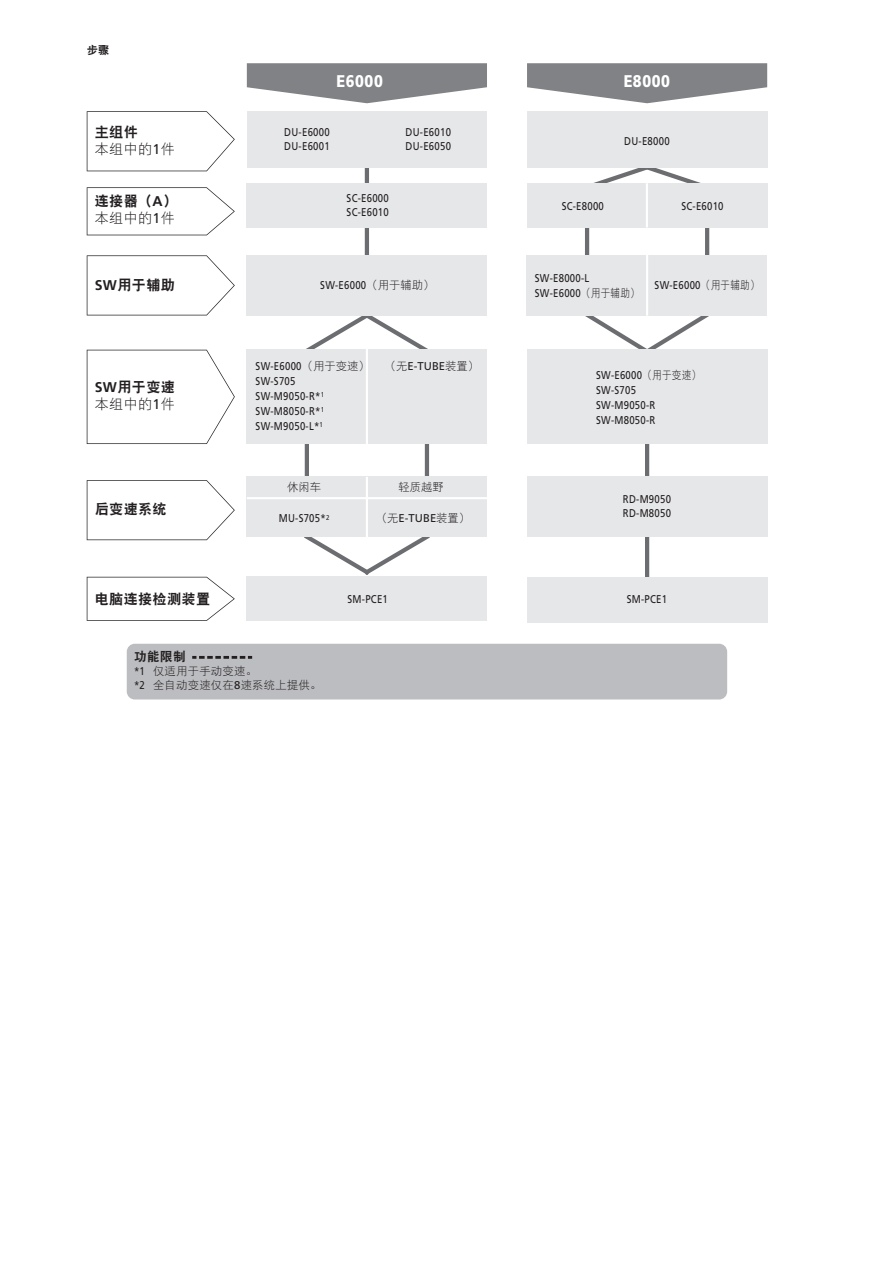
<style>
.page{position:relative;width:893px;height:1263px;background:#fff}
.page>*{position:absolute;margin:0;border:0;box-sizing:border-box;transform-origin:0 0}
.t1{font:900 16.95px "Frutiger LT Pro";letter-spacing:.045em;color:#fff;scale:.85 1}
.t2{font:14.1px "DFP Hei W9";letter-spacing:.025em;color:#231f20}
.t3{font:14.1px "DFP Hei W3";letter-spacing:.025em;color:#231f20}
.t4{font:12.75px "DFP Hei W9";color:#231f20}
.t5{font:11.25px/15px "Frutiger LT Pro";letter-spacing:.025em;color:#231f20;scale:.85 1}
.t6{font:11.25px/14.4px "DFP Hei W3";letter-spacing:.025em;color:#231f20}
.t7{font:11.25px "Frutiger LT Pro";letter-spacing:.025em;color:#231f20}
.t8{font:11.25px "DFP Hei W9";color:#231f20}
.s1{font-family:"Frutiger LT Pro"}
.s2{font-family:"Frutiger LT Pro";font-weight:700}
.s3{font-family:"DFP Hei W3"}
</style>
<div class="page">
<hr style="left:365px;top:161px;width:4px;height:108px;background:#6c6d70">
<svg style="left:301px;top:315px;width:132px;height:35px"></svg>
<svg style="left:301px;top:537px;width:132px;height:40px"></svg>
<svg style="left:581px;top:316px;width:132px;height:34px"></svg>
<hr style="left:305px;top:413px;width:4px;height:64px;background:#6c6d70">
<hr style="left:425px;top:413px;width:4px;height:64px;background:#6c6d70">
<div style="left:247px;top:111px;width:240px;height:56px;background:#e6e7e9"></div>
<div style="left:247px;top:183px;width:240px;height:44px;background:#e6e7e9"></div>
<div style="left:247px;top:255px;width:240px;height:60px;background:#e6e7e9"></div>
<svg style="left:87px;top:111px;width:148px;height:60px"></svg>
<svg style="left:87px;top:480px;width:148px;height:60px"></svg>
<svg style="left:247px;top:63px;width:240px;height:40px"></svg>
<div style="left:247px;top:477px;width:240px;height:60px;background:#e6e7e9"></div>
<svg style="left:87px;top:577px;width:148px;height:44px"></svg>
<div style="left:247px;top:577px;width:240px;height:44px;background:#e6e7e9"></div>
<svg style="left:87px;top:187px;width:148px;height:48px"></svg>
<svg style="left:87px;top:255px;width:148px;height:60px"></svg>
<div style="left:247px;top:350px;width:240px;height:94px;background:#e6e7e9"></div>
<svg style="left:87px;top:350px;width:148px;height:94px"></svg>
<div style="left:127px;top:644px;width:600px;height:55px;background:#bcbdc0;border-radius:8px"></div>
<svg style="left:194px;top:656px;width:57px;height:3px"></svg>
<hr style="left:366px;top:348px;width:2px;height:96px;background:#fff">
<hr style="left:366px;top:477px;width:2px;height:60px;background:#fff">
<hr style="left:247px;top:497px;width:240px;height:2px;background:#fff">
<svg style="left:582px;top:167px;width:130px;height:16px"></svg>
<hr style="left:585px;top:227px;width:4px;height:36px;background:#6c6d70">
<hr style="left:705px;top:227px;width:4px;height:36px;background:#6c6d70">
<hr style="left:645px;top:351px;width:4px;height:265px;background:#6c6d70">
<div style="left:527px;top:350px;width:240px;height:94px;background:#e6e7e9"></div>
<div style="left:527px;top:477px;width:240px;height:60px;background:#e6e7e9"></div>
<div style="left:527px;top:111px;width:240px;height:56px;background:#e6e7e9"></div>
<svg style="left:527px;top:63px;width:240px;height:40px"></svg>
<div style="left:527px;top:183px;width:240px;height:44px;background:#e6e7e9"></div>
<div style="left:527px;top:577px;width:240px;height:45px;background:#e6e7e9"></div>
<div style="left:527px;top:256px;width:240px;height:60px;background:#e6e7e9"></div>
<hr style="left:646px;top:183px;width:2px;height:44px;background:#fff">
<hr style="left:646px;top:254px;width:2px;height:62px;background:#fff">
<p class="t8" style="left:87px;top:44px;width:24px">步骤</p>
<p class="t2" style="left:95px;top:125px;width:45px">主组件</p>
<p class="t3" style="left:95px;top:142px;width:82px">本组中的<span class="s1">1</span>件</p>
<p class="t2" style="left:95px;top:194px;width:84px">连接器（<span class="s2">A</span>）</p>
<p class="t3" style="left:95px;top:211px;width:82px">本组中的<span class="s1">1</span>件</p>
<p class="t2" style="left:95px;top:278px;width:82px"><span class="s2">SW</span>用于辅助</p>
<p class="t2" style="left:95px;top:380px;width:82px"><span class="s2">SW</span>用于变速</p>
<p class="t3" style="left:95px;top:396px;width:82px">本组中的<span class="s1">1</span>件</p>
<p class="t2" style="left:95px;top:502px;width:74px">后变速系统</p>
<h1 class="t1" style="left:336px;top:71px;width:56px">E6000</h1>
<p class="t5" style="left:284px;top:126px;width:55px;line-height:13.5px">DU-E6000<br>DU-E6001</p>
<p class="t5" style="left:406px;top:126px;width:55px;line-height:13.5px">DU-E6010<br>DU-E6050</p>
<p class="t5" style="left:347px;top:191px;width:51px;line-height:13.5px">SC-E6000<br>SC-E6010</p>
<p class="t5" style="left:320px;top:277px;width:136px">SW-E6000<span class="s3">（用于辅助）</span></p>
<p class="t5" style="left:256px;top:359px;width:136px">SW-E6000<span class="s3">（用于变速）<br></span>SW-S705<br>SW-M9050-R*<sup>1<br></sup>SW-M8050-R*<sup>1<br></sup>SW-M9050-L*<sup>1</sup></p>
<p class="t7" style="left:385px;top:359px;width:96px"><span class="s3">（无</span>E-TUBE<span class="s3">装置）</span></p>
<p class="t6" style="left:287px;top:480px;width:35px">休闲车</p>
<p class="t5" style="left:279px;top:511px;width:61px">MU-S705*<sup>2</sup></p>
<p class="t6" style="left:399px;top:480px;width:47px">轻质越野</p>
<p class="t7" style="left:376px;top:512px;width:96px"><span class="s3">（无</span>E-TUBE<span class="s3">装置）</span></p>
<p class="t2" style="left:95px;top:592px;width:117px">电脑连接检测装置</p>
<p class="t5" style="left:348px;top:592px;width:49px">SM-PCE1</p>
<p class="t4" style="left:134px;top:650px;width:53px">功能限制</p>
<p class="t6" style="left:134px;top:663px;width:189px"><span class="s1">*1</span> 仅适用于手动变速。<br><span class="s1">*2</span> 全自动变速仅在<span class="s1">8</span>速系统上提供。</p>
<h1 class="t1" style="left:624px;top:71px;width:56px">E8000</h1>
<p class="t5" style="left:624px;top:133px;width:55px">DU-E8000</p>
<p class="t5" style="left:562px;top:199px;width:51px">SC-E8000</p>
<p class="t5" style="left:681px;top:199px;width:51px">SC-E6010</p>
<p class="t5" style="left:535px;top:270px;width:125px">SW-E8000-L<br>SW-E6000<span class="s3">（用于辅助）</span></p>
<p class="t5" style="left:655px;top:278px;width:125px">SW-E6000<span class="s3">（用于辅助）</span></p>
<p class="t5" style="left:596px;top:368px;width:125px">SW-E6000<span class="s3">（用于变速）<br></span>SW-S705<br>SW-M9050-R<br>SW-M8050-R</p>
<p class="t5" style="left:623px;top:493px;width:58px;line-height:13.5px">RD-M9050<br>RD-M8050</p>
<p class="t5" style="left:627px;top:591px;width:49px">SM-PCE1</p>
</div>
